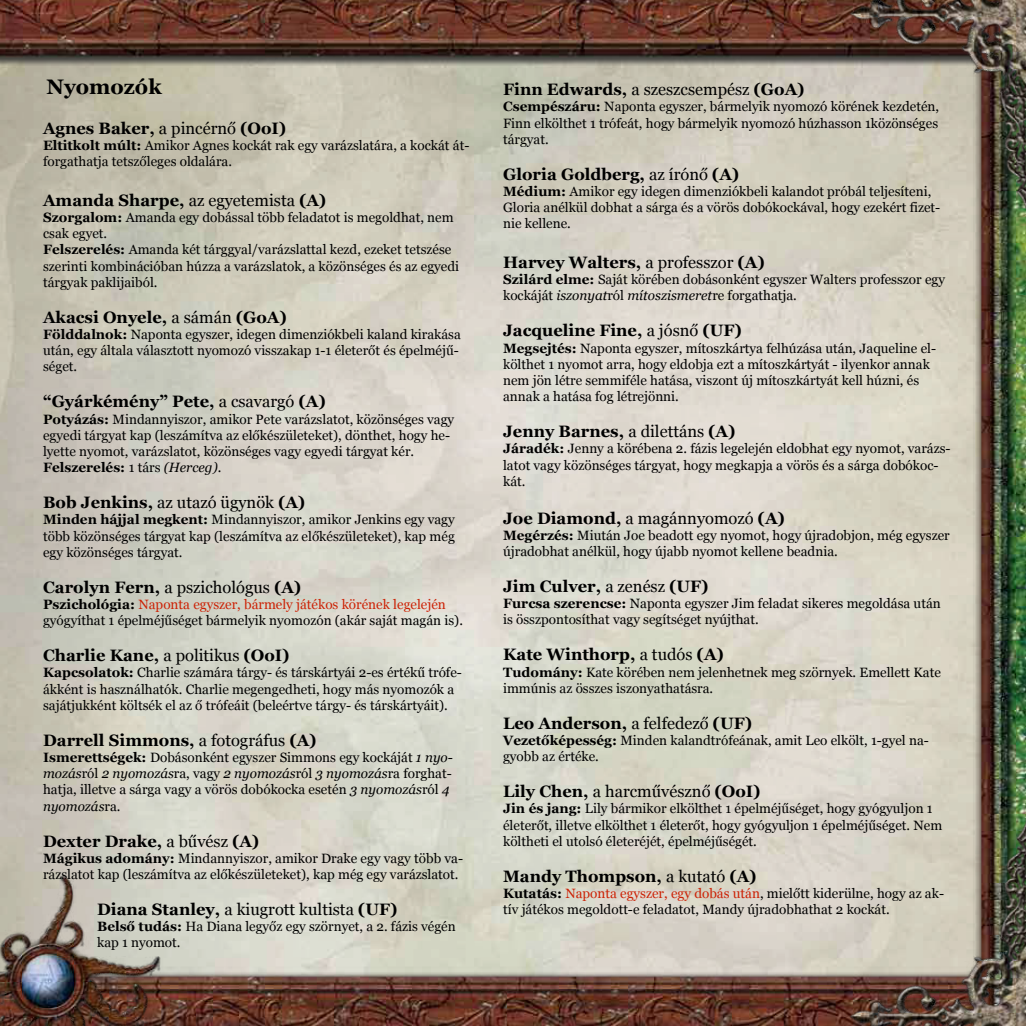
<style>
.page{position:relative;width:1026px;height:1026px;background:#fff}
.page>*{position:absolute;margin:0;border:0;box-sizing:border-box;transform-origin:0 0}
.t1{font:700 21px "Georgia";color:#000}
.t2{font:700 16.5px "Georgia";color:#000}
.t3{font:13.5px/16.2px "Georgia";color:#000}
.s1{font-weight:400}
.s2{font-weight:700}
.s3{font-style:italic}
.s4{color:#cc2206}
</style>
<div class="page">
<img style="left:0;top:0;width:913px;height:1026px">
<img style="left:913px;top:242px;width:113px;height:547px">
<img style="left:826px;top:0;width:200px;height:242px">
<img style="left:826px;top:789px;width:200px;height:237px">
<img style="left:0;top:861px;width:188px;height:165px">
<h1 class="t1" style="left:47px;top:73px;width:117px">Nyomozók</h1>
<p class="t2" style="left:503px;top:79px;width:303px">Finn Edwards, <span class="s1">a szeszcsempész</span> (GoA)</p>
<p class="t3" style="left:503px;top:99px;width:438px;text-align:justify"><span class="s2">Csempészáru:</span> Naponta egyszer, bármelyik nyomozó körének kezdetén, Finn elkölthet 1 trófeát, hogy bármelyik nyomozó húzhasson 1közönséges tárgyat.</p>
<p class="t2" style="left:503px;top:163px;width:238px">Gloria Goldberg, <span class="s1">az írónő</span> (A)</p>
<p class="t3" style="left:503px;top:183px;width:439px"><span class="s2">Médium:</span> Amikor egy idegen dimenziókbeli kalandot próbál teljesíteni,<br>Gloria anélkül dobhat a sárga és a vörös dobókockával, hogy ezekért fizet&shy;nie kellene.</p>
<p class="t2" style="left:503px;top:252px;width:263px">Harvey Walters, <span class="s1">a professzor</span> (A)</p>
<p class="t3" style="left:503px;top:272px;width:443px"><span class="s2">Szilárd elme:</span> Saját körében dobásonként egyszer Walters professzor egy kockáját <span class="s3">iszonyat</span>ról <span class="s3">mítoszismeret</span>re forgathatja.</p>
<p class="t2" style="left:503px;top:320px;width:240px">Jacqueline Fine, <span class="s1">a jósnő</span> (UF)</p>
<p class="t3" style="left:503px;top:340px;width:435px"><span class="s2">Megsejtés:</span> Naponta egyszer, mítoszkártya felhúzása után, Jaqueline el&shy;költhet 1 nyomot arra, hogy eldobja ezt a mítoszkártyát - ilyenkor annak nem jön létre semmiféle hatása, viszont új mítoszkártyát kell húzni, és annak a hatása fog létrejönni.</p>
<p class="t2" style="left:503px;top:421px;width:234px">Jenny Barnes, <span class="s1">a dilettáns</span> (A)</p>
<p class="t3" style="left:503px;top:441px;width:449px"><span class="s2">Járadék:</span> Jenny a körébena 2. fázis legelején eldobhat egy nyomot, varázs&shy;latot vagy közönséges tárgyat, hogy megkapja a vörös és a sárga dobókoc&shy;kát.</p>
<p class="t2" style="left:503px;top:507px;width:283px">Joe Diamond, <span class="s1">a magánnyomozó</span> (A)</p>
<p class="t3" style="left:503px;top:527px;width:448px"><span class="s2">Megérzés:</span> Miután Joe beadott egy nyomot, hogy újradobjon, még egyszer újradobhat anélkül, hogy újabb nyomot kellene beadnia.</p>
<p class="t2" style="left:503px;top:576px;width:207px">Jim Culver, <span class="s1">a zenész</span> (UF)</p>
<p class="t3" style="left:503px;top:596px;width:439px"><span class="s2">Furcsa szerencse:</span> Naponta egyszer Jim feladat sikeres megoldása után is összpontosíthat vagy segítséget nyújthat.</p>
<p class="t2" style="left:503px;top:644px;width:222px">Kate Winthorp, <span class="s1">a tudós</span> (A)</p>
<p class="t3" style="left:503px;top:664px;width:439px"><span class="s2">Tudomány:</span> Kate körében nem jelenhetnek meg szörnyek. Emellett Kate immúnis az összes iszonyathatásra.</p>
<p class="t2" style="left:503px;top:712px;width:251px">Leo Anderson, <span class="s1">a felfedező</span> (UF)</p>
<p class="t3" style="left:503px;top:732px;width:427px"><span class="s2">Vezetőképesség:</span> Minden kalandtrófeának, amit Leo elkölt, 1-gyel na&shy;gyobb az értéke.</p>
<p class="t2" style="left:503px;top:781px;width:259px">Lily Chen, <span class="s1">a harcművésznő</span> (OoI)</p>
<p class="t3" style="left:503px;top:801px;width:441px"><span class="s2">Jin és jang:</span> Lily bármikor elkölthet 1 épelméjűséget, hogy gyógyuljon 1 életerőt, illetve elkölthet 1 életerőt, hogy gyógyuljon 1 épelméjűséget. Nem költheti el utolsó életeréjét, épelméjűségét.</p>
<p class="t2" style="left:503px;top:865px;width:255px">Mandy Thompson, <span class="s1">a kutató</span> (A)</p>
<p class="t3" style="left:503px;top:885px;width:442px"><span class="s2">Kutatás:</span> <span class="s4">Naponta egyszer, egy dobás után</span>, mielőtt kiderülne, hogy az ak&shy;tív játékos megoldott-e feladatot, Mandy újradobhathat 2 kockát.</p>
<p class="t2" style="left:43px;top:117px;width:245px">Agnes Baker, <span class="s1">a pincérnő</span> (OoI)</p>
<p class="t3" style="left:43px;top:137px;width:428px"><span class="s2">Eltitkolt múlt:</span> Amikor Agnes kockát rak egy varázslatára, a kockát át&shy;forgathatja tetszőleges oldalára.</p>
<p class="t2" style="left:43px;top:189px;width:285px">Amanda Sharpe, <span class="s1">az egyetemista</span> (A)</p>
<p class="t3" style="left:43px;top:209px;width:418px"><span class="s2">Szorgalom:</span> Amanda egy dobással több feladatot is megoldhat, nem csak egyet.<br><span class="s2">Felszerelés:</span> Amanda két tárggyal/varázslattal kezd, ezeket tetszése szerinti kombinációban húzza a varázslatok, a közönséges és az egyedi tárgyak paklijaiból.</p>
<p class="t2" style="left:43px;top:306px;width:245px">Akacsi Onyele, <span class="s1">a sámán</span> (GoA)</p>
<p class="t3" style="left:43px;top:326px;width:419px"><span class="s2">Földdalnok:</span> Naponta egyszer, idegen dimenziókbeli kaland kirakása után, egy általa választott nyomozó visszakap 1-1 életerőt és épelméjű&shy;séget.</p>
<p class="t2" style="left:43px;top:391px;width:284px">“Gyárkémény” Pete, <span class="s1">a csavargó</span> (A)</p>
<p class="t3" style="left:43px;top:411px;width:413px"><span class="s2">Potyázás:</span> Mindannyiszor, amikor Pete varázslatot, közönséges vagy egyedi tárgyat kap (leszámítva az előkészületeket), dönthet, hogy he&shy;lyette nyomot, varázslatot, közönséges vagy egyedi tárgyat kér.<br><span class="s2">Felszerelés:</span> 1 társ <span class="s3">(Herceg)</span>.</p>
<p class="t2" style="left:43px;top:492px;width:264px">Bob Jenkins, <span class="s1">az utazó ügynök</span> (A)</p>
<p class="t3" style="left:43px;top:512px;width:413px;text-align:justify"><span class="s2">Minden hájjal megkent:</span> Mindannyiszor, amikor Jenkins egy vagy több közönséges tárgyat kap (leszámítva az előkészületeket), kap még egy közönséges tárgyat.</p>
<p class="t2" style="left:43px;top:576px;width:260px">Carolyn Fern, <span class="s1">a pszichológus</span> (A)</p>
<p class="t3" style="left:43px;top:596px;width:421px"><span class="s2">Pszichológia:</span> <span class="s4">Naponta egyszer, bármely játékos körének legelején </span>gyógyíthat 1 épelméjűséget bármelyik nyomozón (akár saját magán is).</p>
<p class="t2" style="left:43px;top:645px;width:248px">Charlie Kane, <span class="s1">a politikus</span> (OoI)</p>
<p class="t3" style="left:43px;top:665px;width:420px"><span class="s2">Kapcsolatok:</span> Charlie számára tárgy- és társkártyái 2-es értékű trófe&shy;ákként is használhatók. Charlie megengedheti, hogy más nyomozók a sajátjukként költsék el az ő trófeáit (beleértve tárgy- és társkártyáit).</p>
<p class="t2" style="left:43px;top:729px;width:275px">Darrell Simmons, <span class="s1">a fotográfus</span> (A)</p>
<p class="t3" style="left:43px;top:749px;width:411px"><span class="s2">Ismerettségek:</span> Dobásonként egyszer Simmons egy kockáját <span class="s3">1 nyo&shy;mozás</span>ról <span class="s3">2 nyomozás</span>ra, vagy <span class="s3">2 nyomozás</span>ról <span class="s3">3 nyomozás</span>ra forghat&shy;hatja, illetve a sárga vagy a vörös dobókocka esetén <span class="s3">3 nyomozás</span>ról <span class="s3">4 nyomozás</span>ra.</p>
<p class="t2" style="left:43px;top:830px;width:218px">Dexter Drake, <span class="s1">a bűvész</span> (A)</p>
<p class="t3" style="left:43px;top:850px;width:421px"><span class="s2">Mágikus adomány:</span> Mindannyiszor, amikor Drake egy vagy több va&shy;rázslatot kap (leszámítva az előkészületeket), kap még egy varázslatot.</p>
<p class="t2" style="left:97px;top:899px;width:302px">Diana Stanley, <span class="s1">a kiugrott kultista</span> (UF)</p>
<p class="t3" style="left:97px;top:919px;width:360px"><span class="s2">Belső tudás:</span> Ha Diana legyőz egy szörnyet, a 2. fázis végén kap 1 nyomot.</p>
</div>
